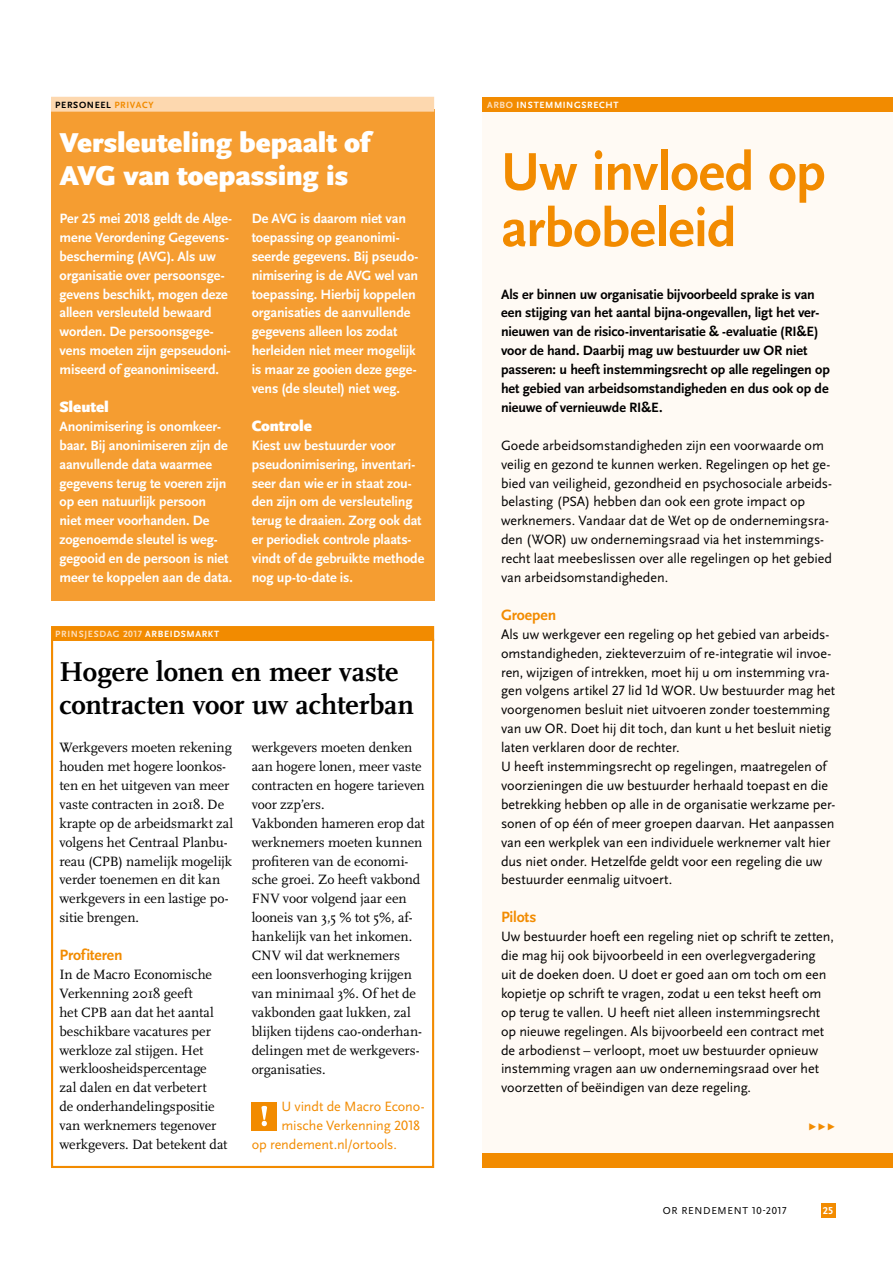
<style>
.page{position:relative;width:893px;height:1263px;background:#fff}
.page>*{position:absolute;margin:0;border:0;box-sizing:border-box;transform-origin:0 0}
.t1{font:700 55.5px/56.2px "Scala Sans OT";letter-spacing:-.01em;color:#f28b00}
.t2{font:700 28.5px/33px "Scala OT";letter-spacing:-.005em;color:#000}
.t3{font:900 28.5px/33px "Scala Sans OT";letter-spacing:-.005em;color:#fff}
.t4{font:700 15.6px "Scala Sans OT";letter-spacing:-.01em;color:#f28b00}
.t5{font:900 15.6px "Scala Sans OT";letter-spacing:-.005em;color:#fff}
.t6{font:14.1px/18.9px "Scala Sans OT";letter-spacing:-.005em;color:#000}
.t7{font:700 14.1px/18.9px "Scala Sans OT";letter-spacing:-.01em;color:#fff}
.t8{font:14.1px/18.9px "Scala OT";letter-spacing:-.005em;color:#000}
.t9{font:700 14.1px/18.9px "Scala Sans OT";letter-spacing:-.01em;color:#000}
.t10{font:14.1px "Scala Sans OT";letter-spacing:-.005em;color:#f28b00}
.t11{font:14.1px "Scala OT";color:#f28b00}
.t12{font:10.5px "Scala Sans OT";letter-spacing:.06em;color:#000}
.t13{font:700 10.5px "Scala Sans OT";color:#fff}
.t14{font:700 9.45px "Scala Sans OT";letter-spacing:.07em;color:#fddebb}
.t15{font:700 9.45px "Scala Sans OT";letter-spacing:.07em;color:#fff}
.t16{font:700 9.45px "Scala Sans OT";letter-spacing:.07em;color:#000}
.s1{color:#f28b00}
.s2{color:#fff}
.s3{color:#fddebb}
</style>
<div class="page">
<div style="left:821px;top:1203px;width:15px;height:15px;background:#f28b00"></div>
<div style="left:483px;top:112px;width:410px;height:1041px;background:#fffaf4"></div>
<div style="left:483px;top:97px;width:410px;height:15px;background:#f28b00"></div>
<div style="left:483px;top:1153px;width:410px;height:15px;background:#f28b00"></div>
<div style="left:51px;top:109px;width:383px;height:492px;background:#f59d31"></div>
<div style="left:51px;top:97px;width:383px;height:15px;background:#fdd8af"></div>
<div style="left:252px;top:1102px;width:25px;height:28px;background:#f28b00"></div>
<svg style="left:261px;top:1106px;width:6px;height:20px"></svg>
<div style="left:51px;top:639px;width:383px;height:529px;border:2px solid #f28b00"></div>
<div style="left:51px;top:626px;width:383px;height:15px;background:#f28b00"></div>
<p class="t16" style="left:55px;top:99px;width:100px">PERSONEEL <span class="s1">PRIVACY</span></p>
<h2 class="t3" style="left:60px;top:127px;width:312px">Versleuteling bepaalt of<br>AVG van toepassing is</h2>
<p class="t7" style="left:60px;top:209px;width:174px">Per 25 mei 2018 geldt de Alge&shy;mene Verordening Gegevens&shy;bescherming (AVG). Als uw organisatie over persoonsge&shy;gevens beschikt, mogen deze alleen versleuteld bewaard worden. De persoonsgege&shy;vens moeten zijn gepseudoni&shy;miseerd of geanonimiseerd.</p>
<p class="t5" style="left:60px;top:398px;width:51px">Sleutel</p>
<p class="t7" style="left:60px;top:417px;width:174px">Anonimisering is onomkeer&shy;baar. Bij anonimiseren zijn de aanvullende data waarmee gegevens terug te voeren zijn op een natuurlijk persoon<br>niet meer voorhanden. De zogenoemde sleutel is weg&shy;gegooid en de persoon is niet meer te koppelen aan de data.</p>
<p class="t7" style="left:252px;top:209px;width:168px">De AVG is daarom niet van toepassing op geanonimi&shy;seerde gegevens. Bij pseudo&shy;nimisering is de AVG wel van toepassing. Hierbij koppelen organisaties de aanvullende gegevens alleen los zodat herleiden niet meer mogelijk is maar ze gooien deze gege&shy;vens (de sleutel) niet weg.</p>
<p class="t5" style="left:252px;top:417px;width:62px">Controle</p>
<p class="t7" style="left:252px;top:436px;width:174px">Kiest uw bestuurder voor pseudonimisering, inventari&shy;seer dan wie er in staat zou&shy;den zijn om de versleuteling terug te draaien. Zorg ook dat er periodiek controle plaats&shy;vindt of de gebruikte methode nog up-to-date is.</p>
<p class="t14" style="left:55px;top:629px;width:166px">PRINSJESDAG 2017 <span class="s2">ARBEIDSMARKT</span></p>
<h2 class="t2" style="left:60px;top:656px;width:356px">Hogere lonen en meer vaste contracten voor uw achterban</h2>
<p class="t8" style="left:60px;top:738px;width:175px">Werkgevers moeten rekening houden met hogere loonkos&shy;ten en het uitgeven van meer vaste contracten in 2018. De krapte op de arbeidsmarkt zal volgens het Centraal Planbu&shy;reau (CPB) namelijk mogelijk verder toenemen en dit kan werkgevers in een lastige po&shy;sitie brengen.</p>
<p class="t4" style="left:60px;top:946px;width:65px">Profiteren</p>
<p class="t8" style="left:60px;top:965px;width:169px">In de Macro Economische<br>Verkenning 2018 geeft<br>het CPB aan dat het aantal beschikbare vacatures per werkloze zal stijgen. Het werkloosheidspercentage<br>zal dalen en dat verbetert<br>de onderhandelingspositie van werknemers tegenover werkgevers. Dat betekent dat</p>
<p class="t8" style="left:252px;top:738px;width:175px">werkgevers moeten denken aan hogere lonen, meer vaste contracten en hogere tarieven voor zzp’ers.<br>Vakbonden hameren erop dat werknemers moeten kunnen profiteren van de economi&shy;sche groei. Zo heeft vakbond<br>FNV voor volgend jaar een looneis van 3,5 % tot 5%, af&shy;hankelijk van het inkomen.<br>CNV wil dat werknemers<br>een loonsverhoging krijgen van minimaal 3%. Of het de vakbonden gaat lukken, zal blijken tijdens cao-onderhan&shy;delingen met de werkgevers&shy;organisaties.</p>
<p class="t10" style="left:281px;top:1099px;width:145px">U vindt de Macro Econo-</p>
<p class="t10" style="left:281px;top:1118px;width:140px">mische Verkenning 2018</p>
<p class="t10" style="left:252px;top:1137px;width:147px">op rendement.nl/ortools.</p>
<p class="t15" style="left:487px;top:99px;width:133px"><span class="s3">ARBO</span> INSTEMMINGSRECHT</p>
<h1 class="t1" style="left:501px;top:144px;width:326px">Uw invloed op arbobeleid</h1>
<p class="t9" style="left:501px;top:285px;width:330px">Als er binnen uw organisatie bijvoorbeeld sprake is van een stijging van het aantal bijna-ongevallen, ligt het ver&shy;nieuwen van de risico-inventarisatie &amp; -evaluatie (RI&amp;E) voor de hand. Daarbij mag uw bestuurder uw OR niet passeren: u heeft instemmingsrecht op alle regelingen op het gebied van arbeidsomstandigheden en dus ook op de nieuwe of vernieuwde RI&amp;E.</p>
<p class="t6" style="left:501px;top:436px;width:333px">Goede arbeidsomstandigheden zijn een voorwaarde om veilig en gezond te kunnen werken. Regelingen op het ge&shy;bied van veiligheid, gezondheid en psychosociale arbeids&shy;belasting (PSA) hebben dan ook een grote impact op werknemers. Vandaar dat de Wet op de ondernemingsra&shy;den (WOR) uw ondernemingsraad via het instemmings&shy;recht laat meebeslissen over alle regelingen op het gebied van arbeidsomstandigheden.</p>
<p class="t4" style="left:501px;top:606px;width:57px">Groepen</p>
<p class="t6" style="left:501px;top:625px;width:336px">Als uw werkgever een regeling op het gebied van arbeids&shy;omstandigheden, ziekteverzuim of re-integratie wil invoe&shy;ren, wijzigen of intrekken, moet hij u om instemming vra&shy;gen volgens artikel 27 lid 1d WOR. Uw bestuurder mag het voorgenomen besluit niet uitvoeren zonder toestemming van uw OR. Doet hij dit toch, dan kunt u het besluit nietig laten verklaren door de rechter.<br>U heeft instemmingsrecht op regelingen, maatregelen of voorzieningen die uw bestuurder herhaald toepast en die betrekking hebben op alle in de organisatie werkzame per&shy;sonen of op één of meer groepen daarvan. Het aanpassen van een werkplek van een individuele werknemer valt hier dus niet onder. Hetzelfde geldt voor een regeling die uw bestuurder eenmalig uitvoert.</p>
<p class="t4" style="left:501px;top:908px;width:37px">Pilots</p>
<p class="t6" style="left:501px;top:927px;width:334px">Uw bestuurder hoeft een regeling niet op schrift te zetten, die mag hij ook bijvoorbeeld in een overlegvergadering uit de doeken doen. U doet er goed aan om toch om een kopietje op schrift te vragen, zodat u een tekst heeft om op terug te vallen. U heeft niet alleen instemmingsrecht op nieuwe regelingen. Als bijvoorbeeld een contract met de arbodienst – verloopt, moet uw bestuurder opnieuw instemming vragen aan uw ondernemingsraad over het voorzetten of beëindigen van deze regeling.</p>
<p class="t11" style="left:808px;top:1118px;width:29px">▶▶▶</p>
<p class="t12" style="left:663px;top:1205px;width:125px">OR RENDEMENT 10-2017</p>
<p class="t13" style="left:823px;top:1205px;width:12px">25</p>
</div>
